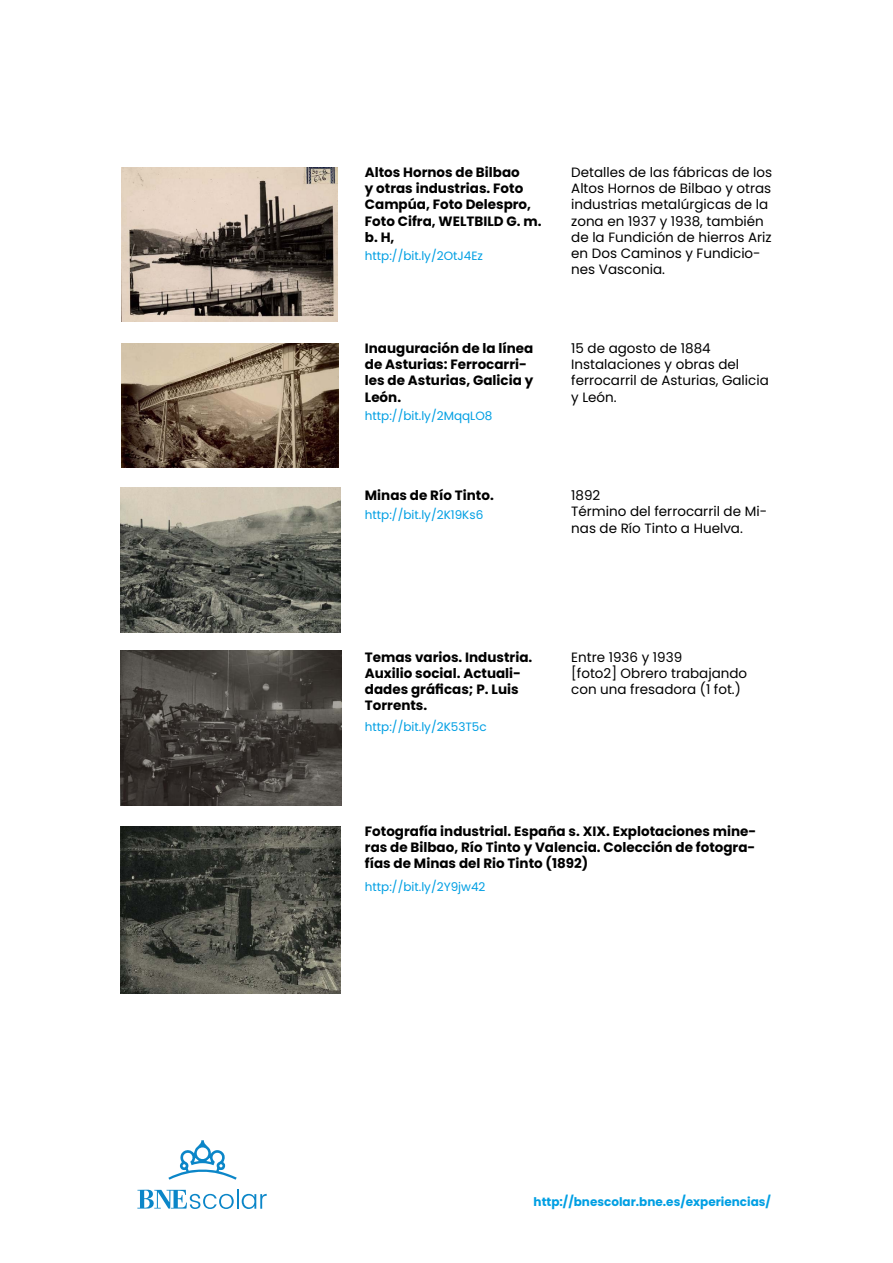
<style>
.page{position:relative;width:893px;height:1263px;background:#fff}
.page>*{position:absolute;margin:0;border:0;box-sizing:border-box;transform-origin:0 0}
.t1{font:700 13.5px/16.2px "Poppins";color:#000}
.t2{font:13.5px/16.2px "Poppins";color:#000}
.t3{font:12px "Poppins";color:#009fe3}
.t4{font:700 12px "Poppins";color:#009fe3}
</style>
<div class="page">
<svg style="left:137px;top:1190px;width:97px;height:19px"></svg>
<hr style="left:237px;top:1189px;width:2px;height:20px;background:#0b86c8">
<svg style="left:242px;top:1194px;width:25px;height:15px"></svg>
<svg style="left:168px;top:1140px;width:69px;height:40px"></svg>
<img style="left:120px;top:651px;width:221px;height:155px">
<img style="left:122px;top:167px;width:216px;height:154px">
<img style="left:122px;top:343px;width:217px;height:124px">
<img style="left:120px;top:487px;width:221px;height:145px">
<img style="left:121px;top:826px;width:220px;height:168px">
<p class="t1" style="left:365px;top:164px;width:178px">Altos Hornos de Bilbao<br>y otras industrias. Foto<br>Campúa, Foto Delespro,<br>Foto Cifra, WELTBILD G. m. b. H,</p>
<p class="t3" style="left:365px;top:249px;width:120px">http://bit.ly/2OtJ4Ez</p>
<p class="t1" style="left:365px;top:340px;width:170px">Inauguración de la línea de Asturias: Ferrocarri&shy;les de Asturias, Galicia y<br>León.</p>
<p class="t3" style="left:365px;top:409px;width:129px">http://bit.ly/2MqqLO8</p>
<p class="t1" style="left:365px;top:487px;width:130px">Minas de Río Tinto.</p>
<p class="t3" style="left:365px;top:508px;width:120px">http://bit.ly/2K19Ks6</p>
<p class="t2" style="left:571px;top:164px;width:202px">Detalles de las fábricas de los<br>Altos Hornos de Bilbao y otras industrias metalúrgicas de la zona en 1937 y 1938, también de la Fundición de hierros Ariz en Dos Caminos y Fundicio&shy;nes Vasconia.</p>
<p class="t2" style="left:571px;top:340px;width:199px">15 de agosto de 1884<br>Instalaciones y obras del ferrocarril de Asturias, Galicia y León.</p>
<p class="t2" style="left:571px;top:487px;width:197px">1892<br>Término del ferrocarril de Mi&shy;nas de Río Tinto a Huelva.</p>
<p class="t1" style="left:365px;top:649px;width:169px">Temas varios. Industria.<br>Auxilio social. Actuali&shy;dades gráficas; P. Luis<br>Torrents.</p>
<p class="t3" style="left:365px;top:720px;width:123px">http://bit.ly/2K53T5c</p>
<p class="t2" style="left:571px;top:649px;width:178px">Entre 1936 y 1939<br>[foto2] Obrero trabajando con una fresadora (1 fot.)</p>
<p class="t1" style="left:365px;top:823px;width:393px;text-align:justify">Fotografía industrial. España s. XIX. Explotaciones mine&shy;ras de Bilbao, Río Tinto y Valencia. Colección de fotogra&shy;fías de Minas del Rio Tinto (1892)</p>
<p class="t3" style="left:365px;top:880px;width:122px">http://bit.ly/2Y9jw42</p>
<p class="t4" style="left:534px;top:1195px;width:239px">http://bnescolar.bne.es/experiencias/</p>
</div>
